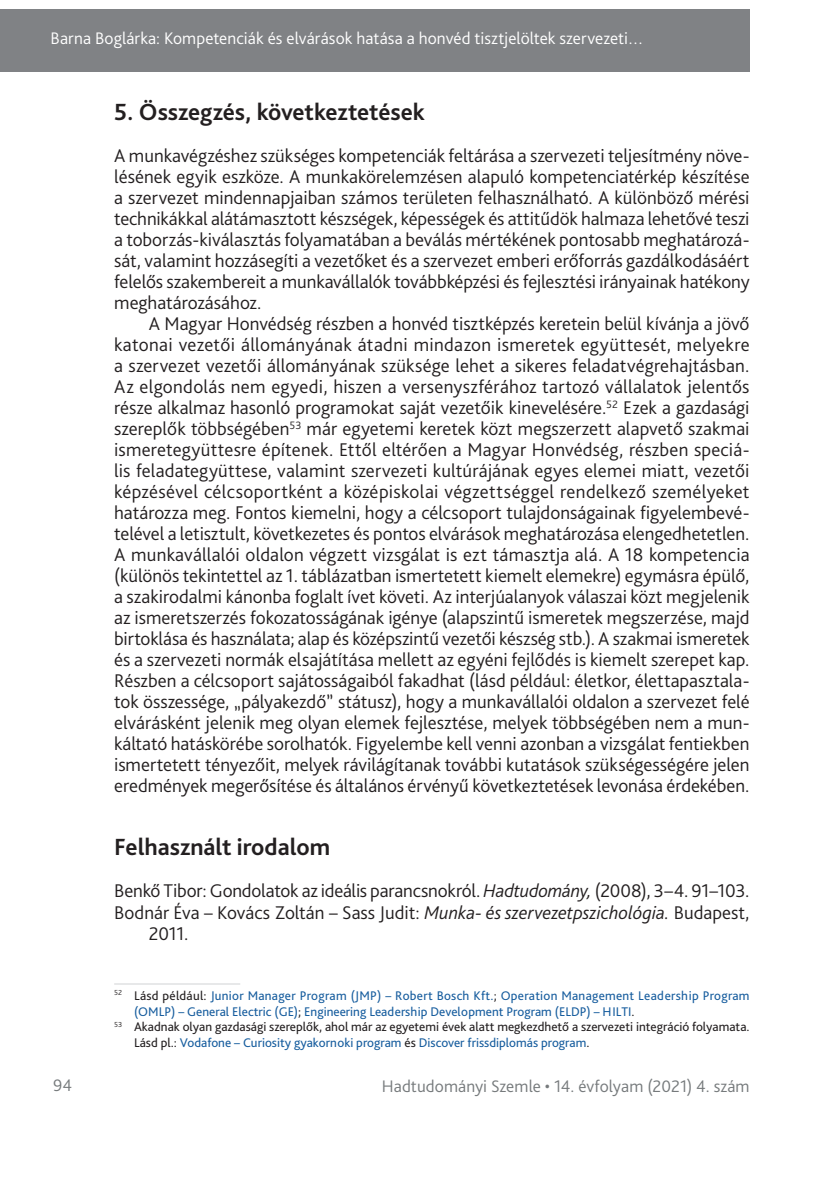
<style>
.page{position:relative;width:834px;height:1181px;background:#fff}
.page>*{position:absolute;margin:0;border:0;box-sizing:border-box;transform-origin:0 0}
._1_1__Head{font:700 24.5px "Bliss Pro";letter-spacing:-.005em;color:#231f20}
._1__Body{font:300 19.25px/21px "Bliss Pro";color:#231f20;text-align:justify}
._2__Body_1st_paragra{font:300 19.25px/21px "Bliss Pro";letter-spacing:-.005em;color:#231f20;text-align:justify}
._6__Bibliography{font:300 19.25px/21px "Bliss Pro";letter-spacing:-.005em;color:#231f20}
.t1{font:300 17.5px "Bliss Pro";letter-spacing:.005em;color:#fff}
.t2{font:300 17.5px "Bliss Pro";letter-spacing:.005em;color:#767a7c}
.Lábjegyzet{font:13.12px/15.8px "Bliss Pro";color:#231f20}
.Lábjegyzet-2{font:13.12px/15.8px "Bliss Pro";letter-spacing:.02em;color:#175d9e}
.s1{font-style:italic}
.s2{color:#231f20}
.s3{color:#175d9e}
</style>
<div class="page">
<div style="left:0;top:9px;width:749px;height:63px;background:#808285"></div>
<hr style="left:114px;top:983px;width:126px;height:1px;background:#d1d2d4">
<p class="t1" style="left:51px;top:27px;width:594px">Barna Boglárka: Kompetenciák és elvárások hatása a honvéd tisztjelöltek szervezeti…</p>
<p class="_1_1__Head" style="left:114px;top:97px;width:312px">5. Összegzés, következtetések</p>
<p class="_2__Body_1st_paragra" style="left:114px;top:145px;width:636px">A munkavégzéshez szükséges kompetenciák feltárása a szervezeti teljesítmény növe&shy;lésének egyik eszköze. A munkakörelemzésen alapuló kompetenciatérkép készítése a szervezet mindennapjaiban számos területen felhasználható. A különböző mérési technikákkal alátámasztott készségek, képességek és attitűdök halmaza lehetővé teszi a toborzás-kiválasztás folyamatában a beválás mértékének pontosabb meghatározá&shy;sát, valamint hozzásegíti a vezetőket és a szervezet emberi erőforrás gazdálkodásáért felelős szakembereit a munkavállalók továbbképzési és fejlesztési irányainak hatékony meghatározásához.</p>
<p class="_1__Body" style="left:114px;top:313px;width:637px;text-indent:35px">A Magyar Honvédség részben a honvéd tisztképzés keretein belül kívánja a jövő katonai vezetői állományának átadni mindazon ismeretek együttesét, melyekre a szervezet vezetői állományának szüksége lehet a sikeres feladatvégrehajtásban.<br>Az elgondolás nem egyedi, hiszen a versenyszférához tartozó vállalatok jelentős része alkalmaz hasonló programokat saját vezetőik kinevelésére.<sup>52</sup> Ezek a gazdasági szereplők többségében<sup>53</sup> már egyetemi keretek közt megszerzett alapvető szakmai ismeretegyüttesre építenek. Ettől eltérően a Magyar Honvédség, részben speciá&shy;lis feladategyüttese, valamint szervezeti kultúrájának egyes elemei miatt, vezetői képzésével célcsoportként a középiskolai végzettséggel rendelkező személyeket határozza meg. Fontos kiemelni, hogy a célcsoport tulajdonságainak figyelembevé&shy;telével a letisztult, következetes és pontos elvárások meghatározása elengedhetetlen.<br>A munkavállalói oldalon végzett vizsgálat is ezt támasztja alá. A -18 kompetencia (különös tekintettel az -1. táblázatban ismertetett kiemelt elemekre) egymásra épülő, a szakirodalmi kánonba foglalt ívet követi. Az interjúalanyok válaszai közt megjelenik az ismeretszerzés fokozatosságának igénye (alapszintű ismeretek megszerzése, majd birtoklása és használata; alap és középszintű vezetői készség stb.). A szakmai ismeretek és a szervezeti normák elsajátítása mellett az egyéni fejlődés is kiemelt szerepet kap.<br>Részben a célcsoport sajátosságaiból fakadhat (lásd például: életkor, élettapasztala&shy;tok összessége, „pályakezdő” státusz), hogy a munkavállalói oldalon a szervezet felé elvárásként jelenik meg olyan elemek fejlesztése, melyek többségében nem a mun&shy;káltató hatáskörébe sorolhatók. Figyelembe kell venni azonban a vizsgálat fentiekben ismertetett tényezőit, melyek rávilágítanak további kutatások szükségességére jelen eredmények megerősítése és általános érvényű következtetések levonása érdekében.</p>
<p class="_1_1__Head" style="left:114px;top:832px;width:217px">Felhasznált irodalom</p>
<p class="_6__Bibliography" style="left:114px;top:880px;width:636px">Benkő Tibor: Gondolatok az ideális parancsnokról. <span class="s1">Hadtudomány,</span> (2008), 3–4. 91–103.</p>
<p class="_6__Bibliography" style="left:149px;top:901px;width:602px;text-indent:-35px">Bodnár Éva – Kovács Zoltán – Sass Judit: <span class="s1">Munka- és szervezetpszichológia.</span> Budapest,<br>2011.</p>
<p class="Lábjegyzet-2" style="left:134px;top:987px;width:617px;text-indent:-20px"><sup>52</sup> <span class="s2">Lásd például:</span> Junior Manager Program (JMP) – Robert Bosch Kft.<span class="s2">;</span> Operation Management Leadership Program (OMLP) – General Electric (GE)<span class="s2">;</span> Engineering Leadership Development Program (ELDP) – HILTI<span class="s2">.</span></p>
<p class="Lábjegyzet" style="left:134px;top:1018px;width:617px;text-indent:-20px"><sup>53</sup> Akadnak olyan gazdasági szereplők, ahol már az egyetemi évek alatt megkezdhető a szervezeti integráció folyamata.<br>Lásd pl.: <span class="s3">Vodafone – Curiosity gyakornoki program</span> és <span class="s3">Discover frissdiplomás program</span>.</p>
<p class="t2" style="left:53px;top:1074px;width:20px">94</p>
<p class="t2" style="left:382px;top:1075px;width:369px">Hadtudományi Szemle • 14. évfolyam (2021) 4. szám</p>
</div>
